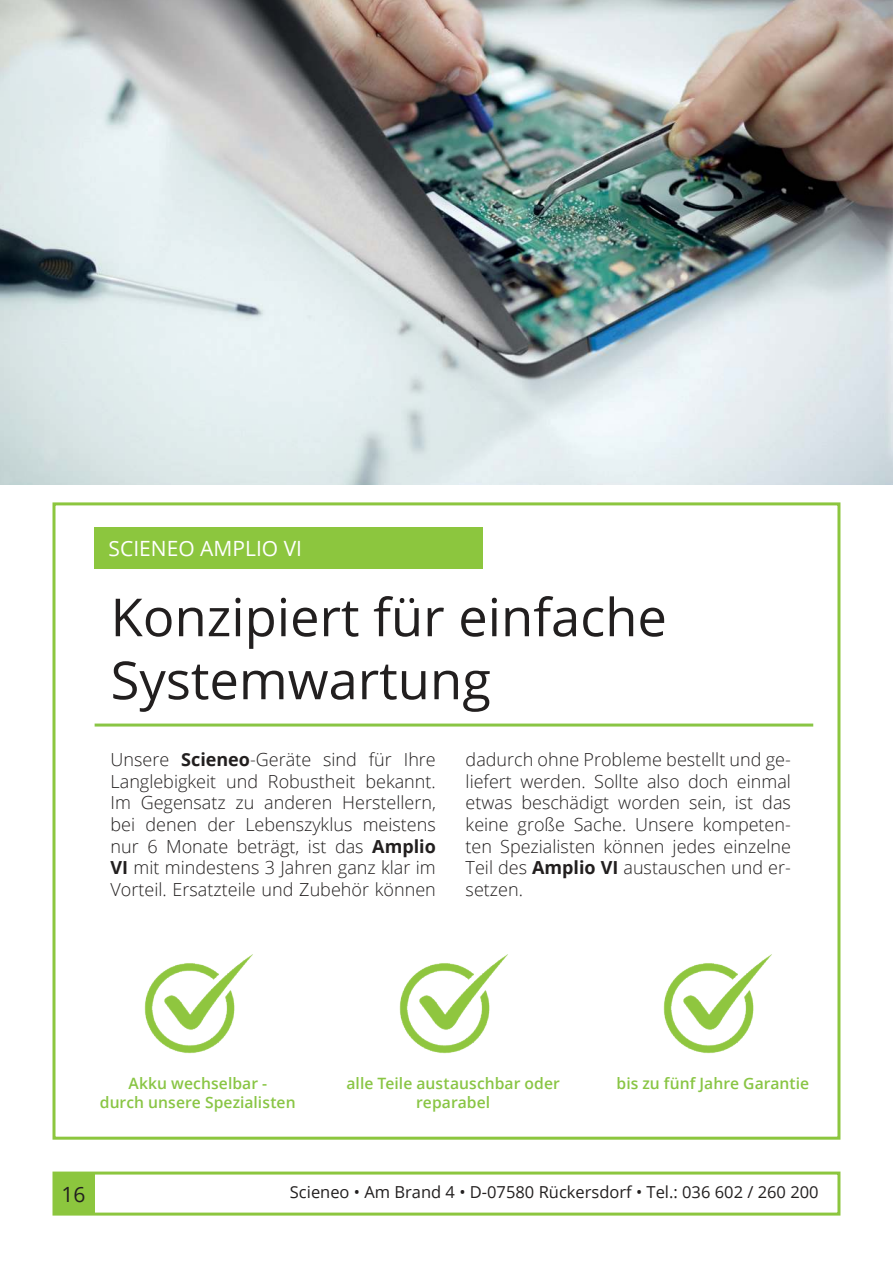
<style>
.page{position:relative;width:893px;height:1263px;background:#fff}
.page>*{position:absolute;margin:0;border:0;box-sizing:border-box;transform-origin:0 0}
.t1{font:52.5px/63px "Open Sans";color:#221f1f}
.t2{font:21px "Open Sans";color:#fff}
.t3{font:21px "Open Sans";color:#221f1f}
.t4{font:300 18px/21.6px "Open Sans";color:#221f1f;text-align:justify}
.t5{font:16.5px "Open Sans";color:#221f1f}
.t6{font:600 15.6px/18.8px "Open Sans";letter-spacing:.005em;color:#89c544;text-align:center}
.s1{font-weight:700}
</style>
<div class="page">
<div style="left:53px;top:1171px;width:787px;height:44px;border:3px solid #8cc63e"></div>
<div style="left:54px;top:1173px;width:41px;height:41px;background:#8cc63e"></div>
<img style="left:0;top:0;width:893px;height:485px">
<img style="left:144px;top:954px;width:109px;height:100px">
<img style="left:399px;top:954px;width:109px;height:100px">
<img style="left:663px;top:954px;width:109px;height:100px">
<div style="left:53px;top:502px;width:787px;height:638px;border:3px solid #8cc63e"></div>
<div style="left:95px;top:527px;width:388px;height:41px;background:#8cc63e"></div>
<hr style="left:95px;top:723px;width:718px;height:3px;background:#89c544">
<p class="t2" style="left:109px;top:540px;width:195px">SCIENEO AMPLIO VI</p>
<h1 class="t1" style="left:111px;top:591px;width:558px">Konzipiert für einfache<br>Systemwartung</h1>
<p class="t4" style="left:111px;top:751px;width:327px">Unsere <span class="s1">Scieneo</span>-Geräte sind für Ihre Langlebigkeit und Robustheit bekannt.<br>Im Gegensatz zu anderen Herstellern, bei denen der Lebenszyklus meistens nur 6 Monate beträgt, ist das <span class="s1">Amplio VI</span> mit mindestens 3 Jahren ganz klar im Vorteil. Ersatzteile und Zubehör können</p>
<p class="t4" style="left:466px;top:751px;width:327px">dadurch ohne Probleme bestellt und ge&shy;liefert werden. Sollte also doch einmal etwas beschädigt worden sein, ist das keine große Sache. Unsere kompeten&shy;ten Spezialisten können jedes einzelne Teil des <span class="s1">Amplio VI</span> austauschen und er&shy;setzen.</p>
<p class="t6" style="left:100px;top:1075px;width:197px">Akku wechselbar -<br>durch unsere Spezialisten</p>
<p class="t6" style="left:346px;top:1075px;width:215px">alle Teile austauschbar oder reparabel</p>
<p class="t6" style="left:616px;top:1075px;width:194px">bis zu fünf Jahre Garantie</p>
<p class="t3" style="left:62px;top:1185px;width:26px">16</p>
<p class="t5" style="left:290px;top:1183px;width:530px">Scieneo • Am Brand 4 • D-07580 Rückersdorf • Tel.: 036 602 / 260 200</p>
</div>
